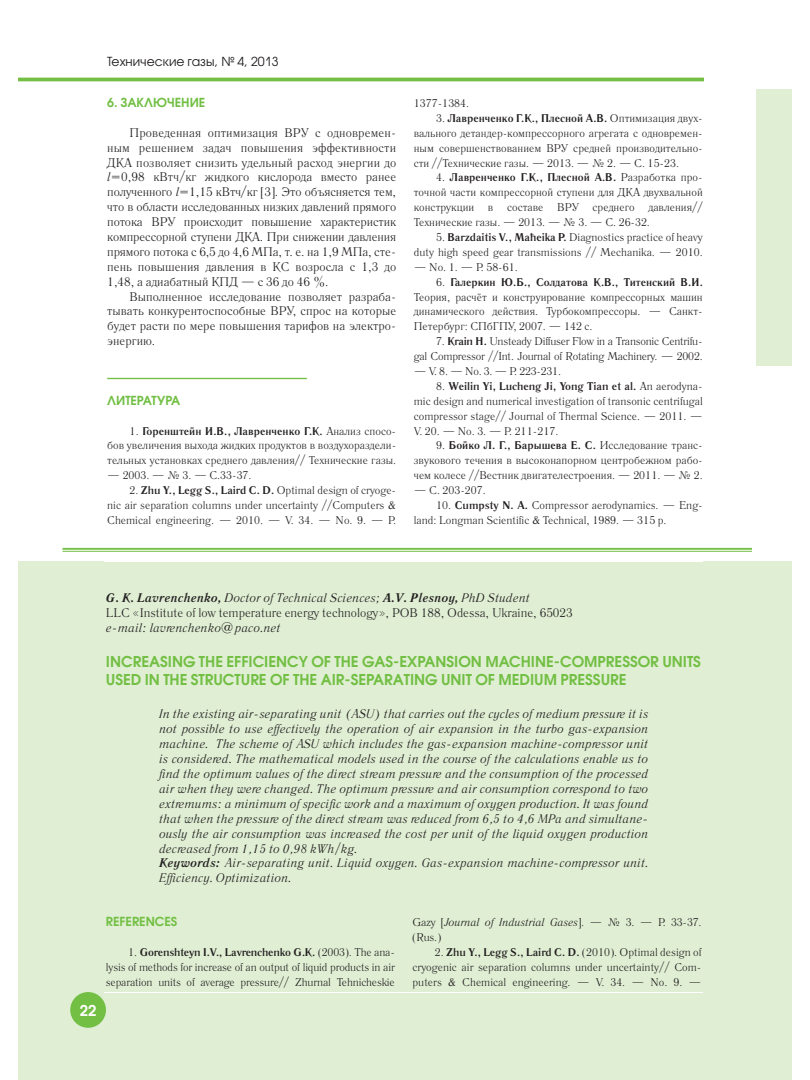
<style>
.page{position:relative;width:810px;height:1080px;background:#fff}
.page>*{position:absolute;margin:0;border:0;box-sizing:border-box;transform-origin:0 0}
.t1{font:600 14.88px/17.9px "Avant Garde Gothic C";color:#72bf44}
.t2{font:600 14.88px "Avant Garde Gothic C";color:#fff}
.t3{font:italic 12.38px/14.9px "Literaturnaya C";color:#231f20}
.t4{font:12.38px/14.9px "Literaturnaya C";color:#231f20;text-align:justify}
.t5{font:600 12.38px "Avant Garde Gothic C";color:#72bf44}
.t6{font:12.38px "Avant Garde Gothic C";color:#231f20}
.t7{font:11.12px/14.9px "Literaturnaya C";color:#231f20;text-align:justify}
.t8{font:11.12px/14.9px "Literaturnaya C";letter-spacing:-.02em;color:#231f20;text-align:right}
.s1{font-style:italic}
.s2{font-weight:700}
.s3{font-weight:700;font-style:italic}
</style>
<div class="page">
<div style="left:18px;top:561px;width:774px;height:519px;background:#e0efd4"></div>
<div style="left:757px;top:89px;width:35px;height:276px;background:#e0efd4"></div>
<div style="left:105px;top:88px;width:598px;height:904px;background:#fff"></div>
<div style="left:70px;top:992px;width:36px;height:36px;background:#72bf44;border-radius:50%"></div>
<hr style="left:18px;top:78px;width:686px;height:3px;background:#72bf44">
<hr style="left:107px;top:378px;width:200px;height:1px;background:#72bf44">
<div style="left:105px;top:562px;width:598px;height:349px;background:#e0efd4"></div>
<hr style="left:62px;top:548px;width:690px;height:2px;background:#72bf44">
<hr style="left:62px;top:551px;width:690px;height:1px;background:#72bf44">
<div style="left:105px;top:902px;width:598px;height:90px;background:#e0efd4"></div>
<p class="t6" style="left:107px;top:55px;width:173px">Технические газы, № 4, 2013</p>
<p class="t5" style="left:107px;top:98px;width:100px">6. ЗАКЛЮЧЕНИЕ</p>
<p class="t4" style="left:107px;top:126px;width:291px;text-indent:22px">Проведенная оптимизация ВРУ с одновремен&shy;ным решением задач повышения эффективности ДКА позволяет снизить удельный расход энергии до <span class="s1">l</span>=0,98 кВтч/кг жидкого кислорода вместо ранее полученного <span class="s1">l</span>=1,15 кВтч/кг [3]. Это объясняется тем, что в области исследованных низких давлений прямого потока ВРУ происходит повышение характеристик компрессорной ступени ДКА. При снижении давления прямого потока с 6,5 до 4,6 МПа, т. е. на 1,9 МПа, сте&shy;пень повышения давления в КС возросла с 1,3 до 1,48, а адиабатный КПД — с 36 до 46 %.</p>
<p class="t4" style="left:107px;top:290px;width:291px;text-indent:22px">Выполненное исследование позволяет разраба&shy;тывать конкурентоспособные ВРУ, спрос на которые будет расти по мере повышения тарифов на электро&shy;энергию.</p>
<p class="t5" style="left:107px;top:396px;width:75px">ЛИТЕРАТУРА</p>
<p class="t7" style="left:107px;top:424px;width:291px;text-indent:22px">1. <span class="s2">Горенштейн И.В., Лавренченко Г.К.</span> Анализ спосо&shy;бов увеличения выхода жидких продуктов в воздухораздели&shy;тельных установках среднего давления// Технические газы.</p>
<p class="t7" style="left:107px;top:469px;width:146px">— 2003. — № 3. — С.33-37.</p>
<p class="t7" style="left:107px;top:484px;width:290px;text-indent:22px">2. <span class="s2">Zhu Y., Legg S., Laird C. D.</span> Optimal design of cryoge&shy;nic air separation columns under uncertainty //Computers &amp; Сhemical engineering. — 2010. — V. 34. — No. 9. — P.</p>
<p class="t7" style="left:414px;top:97px;width:57px">1377-1384.</p>
<p class="t7" style="left:414px;top:112px;width:291px;text-indent:22px">3. <span class="s2">Лавренченко Г.К., Плесной А.В.</span> Оптимизация двух&shy;вального детандер-компрессорного агрегата с одновремен&shy;ным совершенствованием ВРУ средней производительно&shy;сти //Технические газы. — 2013. — № 2. — С. 15-23.</p>
<p class="t7" style="left:414px;top:171px;width:291px;text-indent:22px">4. <span class="s2">Лавренченко Г.К., Плесной А.В.</span> Разработка про&shy;точной части компрессорной ступени для ДКА двухвальной конструкции в составе ВРУ среднего давления// Технические газы. — 2013. — № 3. — С. 26-32.</p>
<p class="t7" style="left:414px;top:231px;width:290px;text-align:right">5. <span class="s2">Barzdaitis V., Maћeika P.</span> Diagnostics practice of heavy duty high speed gear transmissions // Mechanika. — 2010.</p>
<p class="t7" style="left:414px;top:261px;width:106px">— No. 1. — P. 58-61.</p>
<p class="t7" style="left:414px;top:276px;width:291px;text-indent:22px">6. <span class="s2">Галеркин Ю.Б., Солдатова К.В., Титенский В.И.<br></span>Теория, расчёт и конструирование компрессорных машин динамического действия. Турбокомпрессоры. — Санкт-Петербург: СПбГПУ, 2007. — 142 с.</p>
<p class="t8" style="left:414px;top:335px;width:290px">7. <span class="s2">Krain H.</span> Unsteady Diffuser Flow in a Transonic Centrifu-<br>gal Compressor //Int. Journal of Rotating Machinery. — 2002.</p>
<p class="t7" style="left:414px;top:365px;width:149px">— V. 8. — No. 3. — P. 223-231.</p>
<p class="t7" style="left:414px;top:380px;width:291px;text-indent:22px">8. <span class="s2">Weilin Yi, Lucheng Ji, Yong Tian et al.</span> An aerodyna&shy;mic design and numerical investigation of transonic centrifugal compressor stage// Journal of Thermal Science. — 2011. — V. 20. — No. 3. — P. 211-217.</p>
<p class="t7" style="left:414px;top:439px;width:291px;text-indent:22px">9. <span class="s2">Бойко Л. Г., Барышева Е. С.</span> Исследование транс&shy;звукового течения в высоконапорном центробежном рабо&shy;чем колесе //Вестник двигателестроения. — 2011. — № 2.</p>
<p class="t7" style="left:414px;top:484px;width:73px">— С. 203-207.</p>
<p class="t7" style="left:414px;top:499px;width:290px;text-indent:22px">10. <span class="s2">Cumpsty N. A.</span> Compressor aerodynamics. — Eng&shy;land: Longman Scientific &amp; Technical, 1989. — 315 p.</p>
<h1 class="t2" style="left:80px;top:1005px;width:18px">22</h1>
<p class="t4" style="left:106px;top:592px;width:468px"><span class="s3">G. K. Lavrenchenko,</span> <span class="s1">Doctor of Technical Sciences;</span> <span class="s3">A.V. Plesnoy,</span> <span class="s1">PhD Student<br></span>LLC «Institute of low temperature energy technology», POB 188, Odessa, Ukraine, 65023</p>
<p class="t3" style="left:106px;top:622px;width:176px">e-mail: lavrenchenko@paco.net</p>
<h1 class="t1" style="left:106px;top:654px;width:597px">INCREASING THE EFFICIENCY OF THE GAS-EXPANSION MACHINE-COMPRESSOR UNITS<br>USED IN THE STRUCTURE OF THE AIR-SEPARATING UNIT OF MEDIUM PRESSURE</h1>
<p class="t3" style="left:159px;top:708px;width:491px">In the existing air-separating unit (ASU) that carries out the cycles of medium pressure it is not possible to use effectively the operation of air expansion in the turbo gas-expansion machine. The scheme of ASU which includes the gas-expansion machine-compressor unit is considered. The mathematical models used in the course of the calculations enable us to find the optimum values of the direct stream pressure and the consumption of the processed air when they were changed. The optimum pressure and air consumption correspond to two extremums: a minimum of specific work and a maximum of oxygen production. It was found that when the pressure of the direct stream was reduced from 6,5 to 4,6 MPa and simultane&shy;ously the air consumption was increased the cost per unit of the liquid oxygen production decreased from 1,15 to 0,98 kWh/kg.<br><span class="s2">Keywords:</span> Air-separating unit. Liquid oxygen. Gas-expansion machine-compressor unit.<br>Efficiency. Optimization.</p>
<p class="t5" style="left:106px;top:917px;width:73px">REFERENCES</p>
<p class="t7" style="left:106px;top:946px;width:290px;text-indent:22px">1. <span class="s2">Gorenshteyn I.V., Lavrenchenko G.K.</span> (2003). The ana&shy;lysis of methods for increase of an output of liquid products in air separation units of average pressure// Zhurnal Tehnicheskie</p>
<p class="t7" style="left:413px;top:916px;width:290px">Gazy [<span class="s1">Journal of Industrial Gases</span>]. — № 3. — P. 33-37. (Rus.)</p>
<p class="t7" style="left:413px;top:946px;width:290px;text-indent:22px">2. <span class="s2">Zhu Y., Legg S., Laird C. D.</span> (2010). Optimal design of cryogenic air separation columns under uncertainty// Com&shy;puters &amp; Сhemical engineering. — V. 34. — No. 9. —</p>
</div>
